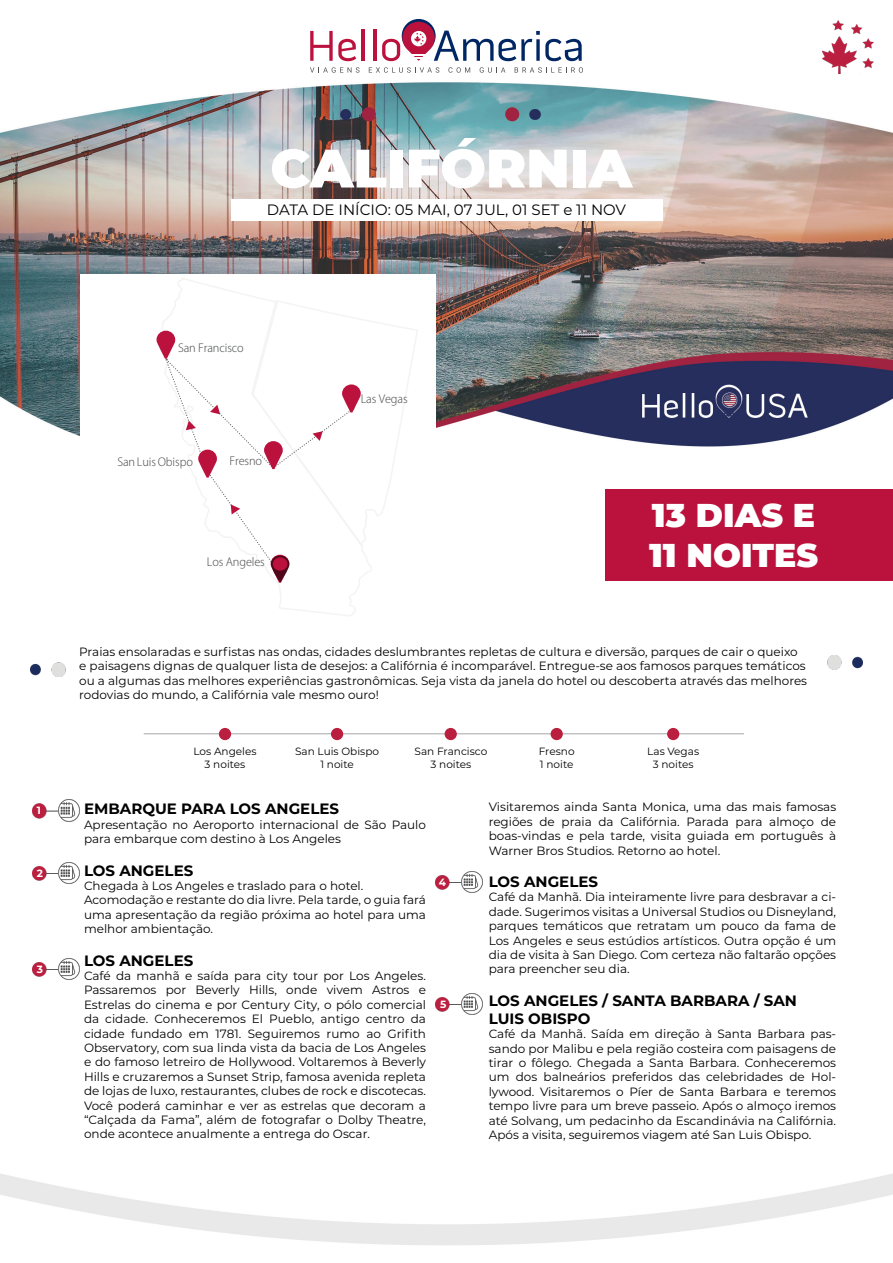
<style>
.page{position:relative;width:893px;height:1263px;background:#fff}
.page>*{position:absolute;margin:0;border:0;box-sizing:border-box;transform-origin:0 0}
.t1{font:900 54px "Montserrat";color:#fff}
.t2{font:900 33px/39.6px "Montserrat";color:#fff}
.t3{font:700 15px/18px "Montserrat";color:#000}
.t4{font:15px "Montserrat";color:#000}
.t5{font:12px/14.4px "Montserrat";color:#000;text-align:justify}
.t6{font:300 11.25px "Koz Go Pr 6 N";letter-spacing:-.01em;color:#58595b}
.t7{font:10.5px/12.6px "Montserrat";color:#000;text-align:center}
.t8{font:700 10.5px "Montserrat";color:#fff}
</style>
<div class="page">
<img style="left:823px;top:20px;width:50px;height:54px">
<img style="left:31px;top:656px;width:831px;height:21px">
<img style="left:0;top:82px;width:893px;height:499px">
<img style="left:33px;top:800px;width:46px;height:21px">
<img style="left:436px;top:871px;width:46px;height:22px">
<img style="left:436px;top:994px;width:46px;height:21px">
<img style="left:33px;top:862px;width:46px;height:22px">
<img style="left:33px;top:959px;width:46px;height:21px">
<svg style="left:310px;top:31px;width:46px;height:30px"></svg>
<hr style="left:362px;top:30px;width:3px;height:31px;background:#ba123d">
<hr style="left:373px;top:30px;width:3px;height:31px;background:#ba123d">
<svg style="left:310px;top:67px;width:49px;height:6px"></svg>
<svg style="left:369px;top:67px;width:70px;height:6px"></svg>
<svg style="left:448px;top:67px;width:22px;height:6px"></svg>
<svg style="left:480px;top:67px;width:25px;height:6px"></svg>
<svg style="left:515px;top:67px;width:68px;height:6px"></svg>
<svg style="left:382px;top:19px;width:200px;height:42px"></svg>
<hr style="left:144px;top:733px;width:600px;height:1px;background:#a6a6a6">
<div style="left:219px;top:728px;width:12px;height:12px;background:#bb1f3f;border-radius:50%"></div>
<div style="left:331px;top:728px;width:12px;height:12px;background:#bb1f3f;border-radius:50%"></div>
<div style="left:445px;top:728px;width:12px;height:12px;background:#bb1f3f;border-radius:50%"></div>
<div style="left:551px;top:728px;width:12px;height:12px;background:#bb1f3f;border-radius:50%"></div>
<div style="left:667px;top:728px;width:12px;height:12px;background:#bb1f3f;border-radius:50%"></div>
<div style="left:231px;top:199px;width:431px;height:22px;background:#fff"></div>
<div style="left:80px;top:274px;width:356px;height:355px;background:#fff"></div>
<svg style="left:157px;top:299px;width:261px;height:284px"></svg>
<div style="left:606px;top:490px;width:287px;height:91px;background:#ba123d"></div>
<h1 class="t1" style="left:270px;top:128px;width:363px">CALIFÓRNIA</h1>
<p class="t4" style="left:267px;top:200px;width:361px">DATA DE INÍCIO: 05 MAI, 07 JUL, 01 SET e 11 NOV</p>
<p class="t8" style="left:37px;top:803px;width:6px">1</p>
<p class="t8" style="left:37px;top:866px;width:8px">2</p>
<p class="t8" style="left:37px;top:962px;width:8px">3</p>
<p class="t6" style="left:178px;top:342px;width:67px">San Francisco</p>
<p class="t6" style="left:117px;top:455px;width:77px">San Luis Obispo</p>
<p class="t6" style="left:229px;top:455px;width:34px">Fresno</p>
<p class="t6" style="left:207px;top:556px;width:59px">Los Angeles</p>
<p class="t6" style="left:361px;top:393px;width:48px">Las Vegas</p>
<h2 class="t2" style="left:649px;top:493px;width:171px">13 DIAS E<br>11 NOITES</h2>
<p class="t5" style="left:79px;top:644px;width:729px;text-align:left">Praias ensolaradas e surfistas nas ondas, cidades deslumbrantes repletas de cultura e diversão, parques de cair o queixo e paisagens dignas de qualquer lista de desejos: a Califórnia é incomparável. Entregue-se aos famosos parques temáticos ou a algumas das melhores experiências gastronômicas. Seja vista da janela do hotel ou descoberta através das melhores rodovias do mundo, a Califórnia vale mesmo ouro!</p>
<p class="t7" style="left:193px;top:745px;width:65px">Los Angeles<br>3 noites</p>
<p class="t7" style="left:295px;top:745px;width:85px">San Luis Obispo<br>1 noite</p>
<p class="t7" style="left:415px;top:745px;width:74px">San Francisco<br>3 noites</p>
<p class="t7" style="left:539px;top:745px;width:37px;text-align:left">Fresno<br>1 noite</p>
<p class="t7" style="left:647px;top:745px;width:53px">Las Vegas<br>3 noites</p>
<p class="t3" style="left:84px;top:799px;width:257px">EMBARQUE PARA LOS ANGELES</p>
<p class="t5" style="left:84px;top:817px;width:344px">Apresentação no Aeroporto internacional de São Paulo para embarque com destino à Los Angeles</p>
<p class="t3" style="left:84px;top:860px;width:111px">LOS ANGELES</p>
<p class="t5" style="left:84px;top:878px;width:344px;text-align:left">Chegada à Los Angeles e traslado para o hotel.<br>Acomodação e restante do dia livre. Pela tarde, o guia fará uma apresentação da região próxima ao hotel para uma melhor ambientação.</p>
<p class="t3" style="left:84px;top:950px;width:111px">LOS ANGELES</p>
<p class="t5" style="left:84px;top:968px;width:344px">Café da manhã e saída para city tour por Los Angeles.<br>Passaremos por Beverly Hills, onde vivem Astros e Estrelas do cinema e por Century City, o pólo comercial da cidade. Conheceremos El Pueblo, antigo centro da cidade fundado em 1781. Seguiremos rumo ao Grifith Observatory, com sua linda vista da bacia de Los Angeles e do famoso letreiro de Hollywood. Voltaremos à Beverly Hills e cruzaremos a Sunset Strip, famosa avenida repleta de lojas de luxo, restaurantes, clubes de rock e discotecas.<br>Você poderá caminhar e ver as estrelas que decoram a “Calçada da Fama”, além de fotografar o Dolby Theatre, onde acontece anualmente a entrega do Oscar.</p>
<p class="t5" style="left:489px;top:799px;width:349px">Visitaremos ainda Santa Monica, uma das mais famosas regiões de praia da Califórnia. Parada para almoço de boas-vindas e pela tarde, visita guiada em português à Warner Bros Studios. Retorno ao hotel.</p>
<p class="t3" style="left:489px;top:872px;width:111px">LOS ANGELES</p>
<p class="t5" style="left:489px;top:889px;width:349px">Café da Manhã. Dia inteiramente livre para desbravar a ci&shy;dade. Sugerimos visitas a Universal Studios ou Disneyland, parques temáticos que retratam um pouco da fama de Los Angeles e seus estúdios artísticos. Outra opção é um dia de visita à San Diego. Com certeza não faltarão opções para preencher seu dia.</p>
<p class="t3" style="left:489px;top:991px;width:310px">LOS ANGELES / SANTA BARBARA / SAN<br>LUIS OBISPO</p>
<p class="t5" style="left:489px;top:1026px;width:349px">Café da Manhã. Saída em direção à Santa Barbara pas&shy;sando por Malibu e pela região costeira com paisagens de tirar o fôlego. Chegada a Santa Barbara. Conheceremos um dos balneários preferidos das celebridades de Hol&shy;lywood. Visitaremos o Píer de Santa Barbara e teremos tempo livre para um breve passeio. Após o almoço iremos até Solvang, um pedacinho da Escandinávia na Califórnia.<br>Após a visita, seguiremos viagem até San Luis Obispo.</p>
<p class="t8" style="left:439px;top:875px;width:9px">4</p>
<p class="t8" style="left:440px;top:997px;width:8px">5</p>
</div>
